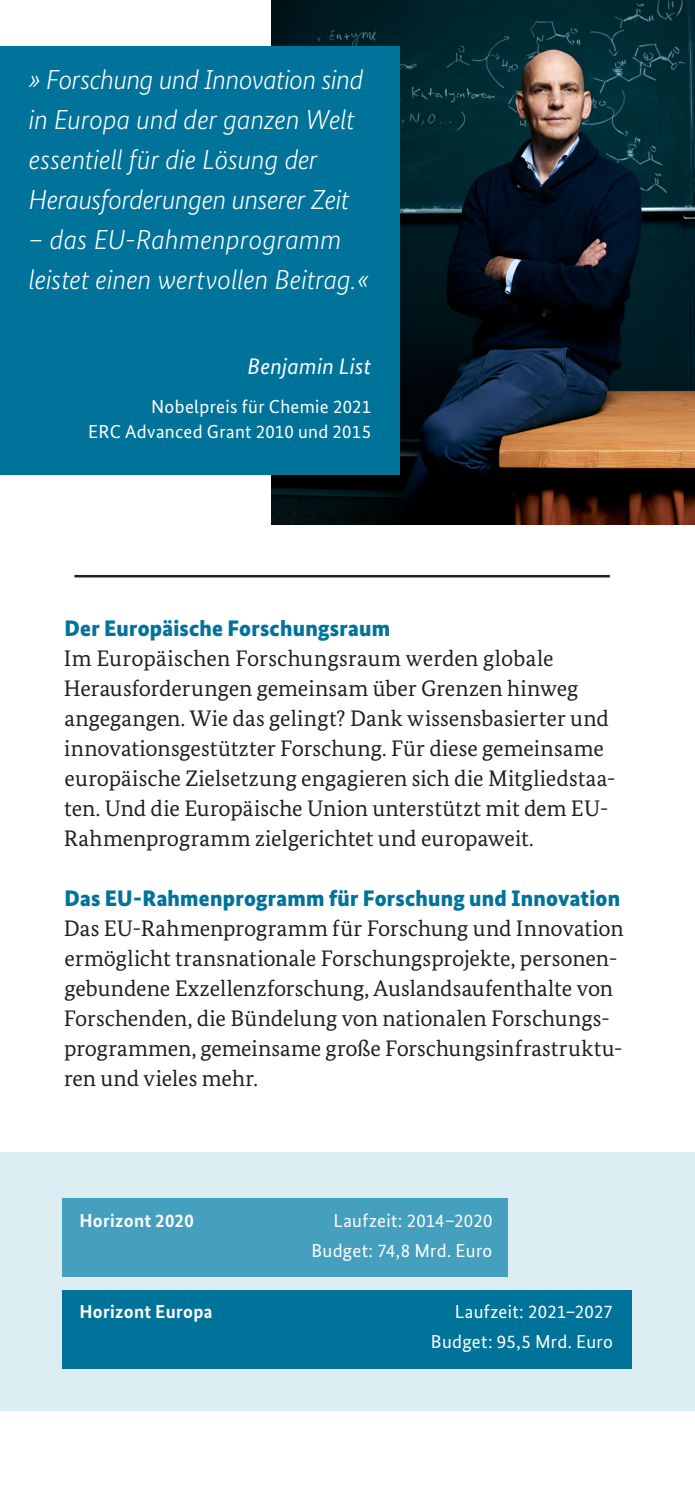
<style>
.page{position:relative;width:695px;height:1489px;background:#fff}
.page>*{position:absolute;margin:0;border:0;box-sizing:border-box;transform-origin:0 0}
.t1{font:italic 300 27.5px/40px "Bundes Sans";letter-spacing:-.015em;color:#fff}
.t2{font:22.5px/30px "Bundes Serif";color:#231f20}
.t3{font:900 22.5px "Bundes Sans";letter-spacing:.01em;color:#00739a}
.t4{font:italic 22.5px "Bundes Sans";letter-spacing:.01em;color:#fff}
.t5{font:18.75px/29.5px "Bundes Sans";letter-spacing:.015em;color:#fff;text-align:right}
.t6{font:700 18.75px "Bundes Sans";letter-spacing:.02em;color:#fff}
</style>
<div class="page">
<img style="left:271px;top:0;width:423px;height:524px">
<div style="left:0;top:46px;width:399px;height:428px;background:#00739a"></div>
<hr style="left:74px;top:575px;width:535px;height:2px;background:#231f20">
<div style="left:0;top:1152px;width:694px;height:258px;background:#dcecf3"></div>
<div style="left:62px;top:1198px;width:445px;height:78px;background:#459fbf"></div>
<div style="left:62px;top:1289px;width:569px;height:79px;background:#00739a"></div>
<p class="t1" style="left:28px;top:59px;width:336px">» Forschung und Innovation sind in Europa und der ganzen Welt essentiell für die Lösung der<br>Herausforderungen unserer Zeit</p>
<p class="t1" style="left:28px;top:219px;width:342px">– das EU-Rahmenprogramm leistet einen wertvollen Beitrag. «</p>
<p class="t4" style="left:247px;top:352px;width:125px">Benjamin List</p>
<p class="t5" style="left:88px;top:394px;width:284px;line-height:25px">Nobelpreis für Chemie 2021<br>ERC Advanced Grant 2010 und 2015</p>
<p class="t3" style="left:65px;top:615px;width:327px">Der Europäische Forschungsraum</p>
<p class="t2" style="left:64px;top:643px;width:553px">Im Europäischen Forschungsraum werden globale Herausforderungen gemeinsam über Grenzen hinweg angegangen. Wie das gelingt? Dank wissensbasierter und innovationsgestützter Forschung. Für diese gemeinsame europäische Zielsetzung engagieren sich die Mitgliedstaa&shy;ten. Und die Europäische Union unterstützt mit dem EU-Rahmenprogramm zielgerichtet und europaweit.</p>
<p class="t3" style="left:65px;top:885px;width:557px">Das EU-Rahmenprogramm für Forschung und Innovation</p>
<p class="t2" style="left:64px;top:913px;width:561px">Das EU-Rahmenprogramm für Forschung und Innovation ermöglicht transnationale Forschungsprojekte, personen&shy;gebundene Exzellenzforschung, Auslandsaufenthalte von Forschenden, die Bündelung von nationalen Forschungs&shy;programmen, gemeinsame große Forschungsinfrastruktu&shy;ren und vieles mehr.</p>
<p class="t6" style="left:79px;top:1209px;width:116px">Horizont 2020</p>
<p class="t5" style="left:311px;top:1205px;width:182px">Laufzeit: 2014–2020<br>Budget: 74,8 Mrd. Euro</p>
<p class="t6" style="left:79px;top:1300px;width:134px">Horizont Europa</p>
<p class="t5" style="left:431px;top:1296px;width:183px">Laufzeit: 2021–2027<br>Budget: 95,5 Mrd. Euro</p>
</div>
